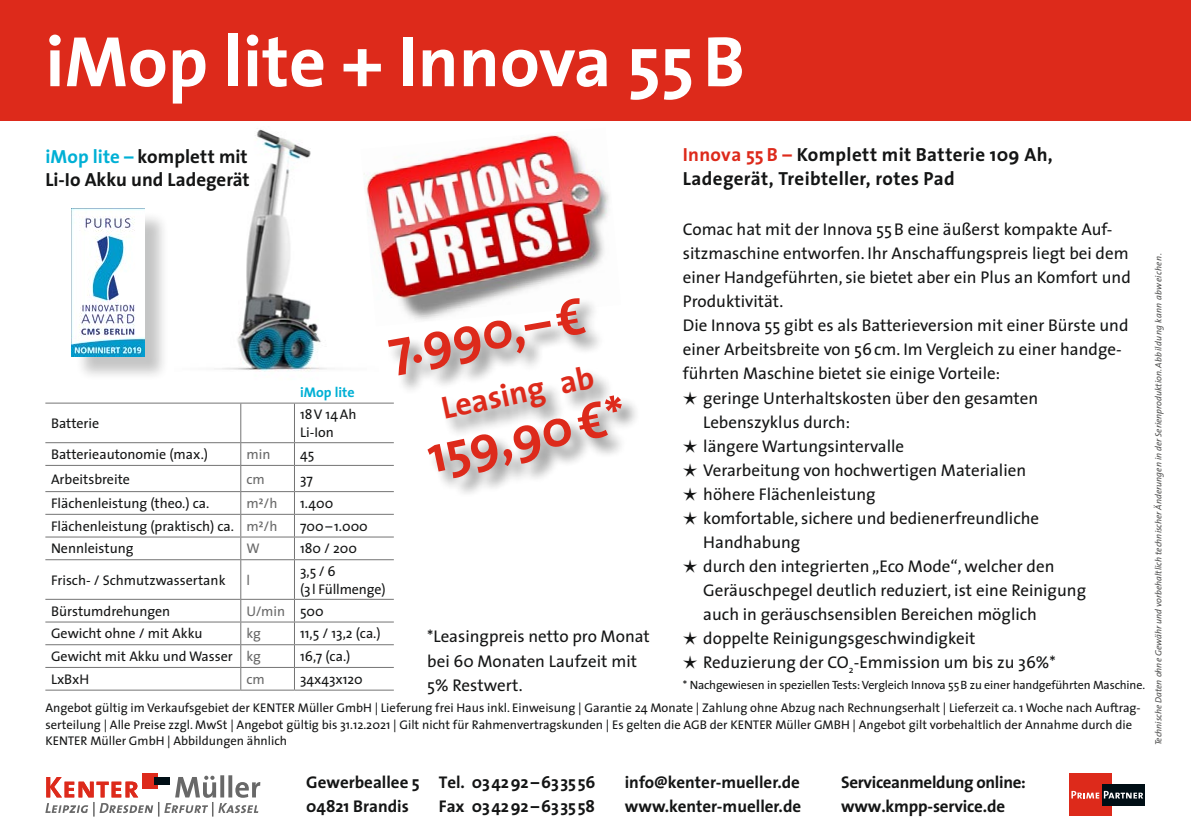
<style>
.page{position:relative;width:1191px;height:840px;background:#fff}
.page>*{position:absolute;margin:0;border:0;box-sizing:border-box;transform-origin:0 0}
.t1{font:700 72px "The Sans";color:#fff}
.t2{font:700 52px "The Sans";color:#dd2a1b}
.t3{font:700 32px "The Sans";color:#dd2a1b}
.t4{font:700 19px/24px "The Sans";letter-spacing:.015em;color:#141515}
.t5{font:17px/24px "The Sans";color:#141515}
.t6{font:700 17px/24px "The Sans";color:#141515}
.t7{font:700 17px/24px "The Sans";letter-spacing:-.02em;color:#141515}
.t8{font:14px/18px "The Sans";color:#141515}
.t9{font:14px "The Sans";color:#686868}
.t10{font:700 14px "The Sans";color:#00b0d5}
.t11{font:12.6px/16.6px "The Sans";color:#141515}
.t12{font:12px "The Sans";letter-spacing:-.01em;color:#141515}
.t13{font:italic 9px "The Sans";color:#4e4e4d}
.s1{color:#00b0d5}
.s2{font-family:"Thesis Euro";font-weight:400}
.s3{font-family:"The Sans Expert"}
.s4{color:#686868}
.s5{font-family:"The Sans Expert";color:#686868}
.s6{color:#141515}
.s7{color:#dd2a1b}
</style>
<div class="page">
<div style="left:1068px;top:773px;width:43px;height:42px;background:#dd2a1b"></div>
<div style="left:1101px;top:783px;width:43px;height:22px;background:#000e15"></div>
<svg style="left:1071px;top:790px;width:72px;height:8px"></svg>
<svg style="left:45px;top:775px;width:215px;height:41px"></svg>
<div style="left:142px;top:772px;width:16px;height:16px;background:#dd2a1b"></div>
<div style="left:154px;top:776px;width:16px;height:8px;background:#000e15"></div>
<img style="left:378px;top:134px;width:231px;height:162px">
<div style="left:0;top:0;width:1191px;height:120px;background:#dd2a1b"></div>
<img style="left:214px;top:129px;width:164px;height:243px">
<hr style="left:45px;top:402px;width:196px;height:1px;background:#747474">
<hr style="left:241px;top:402px;width:53px;height:1px;background:#747474">
<hr style="left:240px;top:403px;width:1px;height:39px;background:#747474">
<hr style="left:294px;top:402px;width:100px;height:1px;background:#747474">
<hr style="left:294px;top:403px;width:1px;height:39px;background:#747474">
<hr style="left:45px;top:442px;width:196px;height:1px;background:#747474">
<hr style="left:241px;top:442px;width:53px;height:1px;background:#747474">
<hr style="left:294px;top:442px;width:100px;height:1px;background:#747474">
<hr style="left:45px;top:464px;width:196px;height:1px;background:#747474">
<hr style="left:241px;top:464px;width:53px;height:1px;background:#747474">
<hr style="left:294px;top:464px;width:100px;height:1px;background:#747474">
<hr style="left:45px;top:491px;width:196px;height:1px;background:#747474">
<hr style="left:241px;top:491px;width:53px;height:1px;background:#747474">
<hr style="left:294px;top:491px;width:100px;height:1px;background:#747474">
<hr style="left:45px;top:513px;width:196px;height:1px;background:#747474">
<hr style="left:241px;top:513px;width:53px;height:1px;background:#747474">
<hr style="left:294px;top:513px;width:100px;height:1px;background:#747474">
<hr style="left:45px;top:536px;width:196px;height:1px;background:#747474">
<hr style="left:241px;top:536px;width:53px;height:1px;background:#747474">
<svg style="left:240px;top:443px;width:1px;height:116px"></svg>
<hr style="left:294px;top:536px;width:100px;height:1px;background:#747474">
<svg style="left:294px;top:443px;width:1px;height:116px"></svg>
<hr style="left:45px;top:559px;width:196px;height:1px;background:#747474">
<hr style="left:241px;top:559px;width:53px;height:1px;background:#747474">
<hr style="left:240px;top:560px;width:1px;height:38px;background:#747474">
<hr style="left:294px;top:559px;width:100px;height:1px;background:#747474">
<hr style="left:294px;top:560px;width:1px;height:38px;background:#747474">
<hr style="left:45px;top:598px;width:196px;height:1px;background:#747474">
<hr style="left:241px;top:598px;width:53px;height:1px;background:#747474">
<hr style="left:294px;top:598px;width:100px;height:1px;background:#747474">
<hr style="left:45px;top:621px;width:196px;height:1px;background:#747474">
<hr style="left:241px;top:621px;width:53px;height:1px;background:#747474">
<hr style="left:294px;top:621px;width:100px;height:1px;background:#747474">
<hr style="left:45px;top:644px;width:196px;height:1px;background:#747474">
<hr style="left:241px;top:644px;width:53px;height:1px;background:#747474">
<hr style="left:294px;top:644px;width:100px;height:1px;background:#747474">
<hr style="left:45px;top:666px;width:196px;height:1px;background:#747474">
<hr style="left:241px;top:666px;width:53px;height:1px;background:#747474">
<svg style="left:240px;top:599px;width:1px;height:90px"></svg>
<hr style="left:294px;top:666px;width:100px;height:1px;background:#747474">
<svg style="left:294px;top:599px;width:1px;height:90px"></svg>
<hr style="left:45px;top:689px;width:196px;height:1px;background:#747474">
<hr style="left:241px;top:689px;width:53px;height:1px;background:#747474">
<hr style="left:294px;top:689px;width:100px;height:1px;background:#747474">
<div style="left:75px;top:211px;width:95px;height:170px;background:#141515;opacity:.25"></div>
<img style="left:72px;top:208px;width:73px;height:148px">
<div style="left:386px;top:296px;width:219px;height:98px;background:#141515;opacity:.5"></div>
<div style="left:426px;top:365px;width:214px;height:131px;background:#141515;opacity:.5"></div>
<h1 class="t1" style="left:45px;top:2px;width:701px">iMop lite + Innova 55B</h1>
<p class="t4" style="left:45px;top:145px;width:206px;line-height:22.8px"><span class="s1">iMop lite –</span> komplett mit<br>Li-Io Akku und Ladegerät</p>
<h2 class="t2" style="left:381px;top:306px;width:201px;rotate:-10deg">7.990,–<span class="s2">f</span></h2>
<h3 class="t3" style="left:436px;top:382px;width:157px;rotate:-12deg">Leasing ab</h3>
<p class="t10" style="left:300px;top:380px;width:56px">iMop lite</p>
<h2 class="t2" style="left:419px;top:413px;width:204px;rotate:-12deg">159,90<span class="s2">f</span>*</h2>
<p class="t8" style="left:51px;top:413px;width:50px">Batterie</p>
<p class="t8" style="left:300px;top:404px;width:58px">18 V 14 Ah<br>Li-Ion</p>
<p class="t8" style="left:51px;top:445px;width:159px">Batterieautonomie (max.)</p>
<p class="t9" style="left:246px;top:442px;width:25px">min</p>
<p class="t8" style="left:300px;top:445px;width:16px">45</p>
<p class="t8" style="left:51px;top:469px;width:80px">Arbeitsbreite</p>
<p class="t9" style="left:246px;top:467px;width:20px">cm</p>
<p class="t8" style="left:300px;top:469px;width:14px">37</p>
<p class="t8" style="left:51px;top:493px;width:160px">Flächenleistung (theo.) ca.</p>
<p class="t9" style="left:246px;top:491px;width:32px">m<span class="s3">C</span>/h</p>
<p class="t8" style="left:300px;top:493px;width:35px">1.400</p>
<p class="t8" style="left:51px;top:516px;width:228px">Flächenleistung (praktisch) ca. <span class="s4">m</span><span class="s5">C</span><span class="s4">/h</span></p>
<p class="t8" style="left:300px;top:516px;width:69px">700 – 1.000</p>
<p class="t8" style="left:51px;top:539px;width:84px">Nennleistung</p>
<p class="t9" style="left:246px;top:537px;width:15px">W</p>
<p class="t8" style="left:300px;top:539px;width:58px">180 / 200</p>
<p class="t8" style="left:51px;top:570px;width:176px">Frisch- / Schmutzwassertank</p>
<p class="t9" style="left:246px;top:568px;width:5px">l</p>
<p class="t8" style="left:300px;top:561px;width:87px">3,5/6<br>(3 l Füllmenge)</p>
<p class="t8" style="left:51px;top:601px;width:121px">Bürstumdrehungen</p>
<p class="t9" style="left:246px;top:599px;width:79px">U/min <span class="s6">500</span></p>
<p class="t8" style="left:51px;top:624px;width:153px">Gewicht ohne / mit Akku</p>
<p class="t9" style="left:246px;top:621px;width:16px">kg</p>
<p class="t8" style="left:300px;top:624px;width:82px">11,5 / 13,2 (ca.)</p>
<p class="t8" style="left:51px;top:646px;width:211px">Gewicht mit Akku und Wasser <span class="s4">kg</span></p>
<p class="t8" style="left:300px;top:646px;width:52px">16,7 (ca.)</p>
<p class="t8" style="left:51px;top:669px;width:40px">LxBxH</p>
<p class="t9" style="left:246px;top:667px;width:20px">cm</p>
<p class="t8" style="left:300px;top:669px;width:64px">34x43x120</p>
<p class="t5" style="left:427px;top:624px;width:224px">*Leasingpreis netto pro Monat bei 60 Monaten Laufzeit mit<br>5% Restwert.</p>
<p class="t4" style="left:683px;top:142px;width:371px"><span class="s7">Innova 55 B –</span> Komplett mit Batterie 109 Ah,<br>Ladegerät, Treibteller, rotes Pad</p>
<p class="t5" style="left:683px;top:217px;width:431px">Comac hat mit der Innova 55 B eine äußerst kompakte Auf-</p>
<p class="t5" style="left:683px;top:241px;width:447px">sitzmaschine entworfen. Ihr Anschaffungspreis liegt bei dem</p>
<p class="t5" style="left:683px;top:265px;width:449px">einer Handgeführten, sie bietet aber ein Plus an Komfort und</p>
<p class="t5" style="left:683px;top:289px;width:102px">Produktivität.</p>
<p class="t5" style="left:683px;top:313px;width:447px">Die Innova 55 gibt es als Batterieversion mit einer Bürste und</p>
<p class="t5" style="left:683px;top:337px;width:440px">einer Arbeitsbreite von 56 cm. Im Vergleich zu einer handge-</p>
<p class="t5" style="left:683px;top:361px;width:319px">führten Maschine bietet sie einige Vorteile:</p>
<p class="t5" style="left:683px;top:385px;width:357px"><span class="s3">?</span> geringe Unterhaltskosten über den gesamten</p>
<p class="t5" style="left:703px;top:409px;width:148px">Lebenszyklus durch:</p>
<p class="t5" style="left:683px;top:433px;width:223px"><span class="s3">?</span> längere Wartungsintervalle</p>
<p class="t5" style="left:683px;top:457px;width:345px"><span class="s3">?</span> Verarbeitung von hochwertigen Materialien</p>
<p class="t5" style="left:683px;top:481px;width:194px"><span class="s3">?</span> höhere Flächenleistung</p>
<p class="t5" style="left:683px;top:505px;width:358px"><span class="s3">?</span> komfortable, sichere und bedienerfreundliche</p>
<p class="t5" style="left:703px;top:529px;width:99px">Handhabung</p>
<p class="t5" style="left:683px;top:553px;width:373px"><span class="s3">?</span> durch den integrierten „Eco Mode“, welcher den</p>
<p class="t5" style="left:703px;top:577px;width:384px">Geräuschpegel deutlich reduziert, ist eine Reinigung</p>
<p class="t5" style="left:703px;top:601px;width:335px">auch in geräuschsensiblen Bereichen möglich</p>
<p class="t5" style="left:683px;top:625px;width:294px"><span class="s3">?</span> doppelte Reinigungsgeschwindigkeit</p>
<p class="t5" style="left:683px;top:649px;width:374px"><span class="s3">?</span> Reduzierung der CO<sub>2</sub>-Emmission um bis zu 36%*</p>
<p class="t12" style="left:683px;top:674px;width:464px">* Nachgewiesen in speziellen Tests:Vergleich Innova 55 B zu einer handgeführten Maschine.</p>
<p class="t11" style="left:45px;top:699px;width:1097px">Angebot gültig im Verkaufsgebiet der KENTER Müller GmbH | Lieferung frei Haus inkl. Einweisung | Garantie 24 Monate | Zahlung ohne Abzug nach Rechnungserhalt | Lieferzeit ca. 1 Woche nach Auftrag&shy;serteilung | Alle Preise zzgl. MwSt | Angebot gültig bis 31.12.2021 | Gilt nicht für Rahmenvertragskunden | Es gelten die AGB der KENTER Müller GmbH | Angebot gilt vorbehaltlich der Annahme durch die<br>KENTER Müller GmbH | Abbildungen ähnlich</p>
<p class="t6" style="left:439px;top:769px;width:158px">Tel. 034292–633556<br>Fax 034292–633558</p>
<p class="t6" style="left:625px;top:769px;width:178px">info@kenter-mueller.de www.kenter-mueller.de</p>
<p class="t7" style="left:841px;top:769px;width:186px">Serviceanmeldung online: www.kmpp-service.de</p>
<p class="t6" style="left:306px;top:769px;width:115px">Gewerbeallee 5<br>04821 Brandis</p>
<p class="t13" style="left:1151px;top:745px;width:493px;rotate:-90deg">Technische Daten ohne Gewähr und vorbehaltlich technischer Änderungen in der Serienproduktion. Abbildung kann abweichen.</p>
</div>
